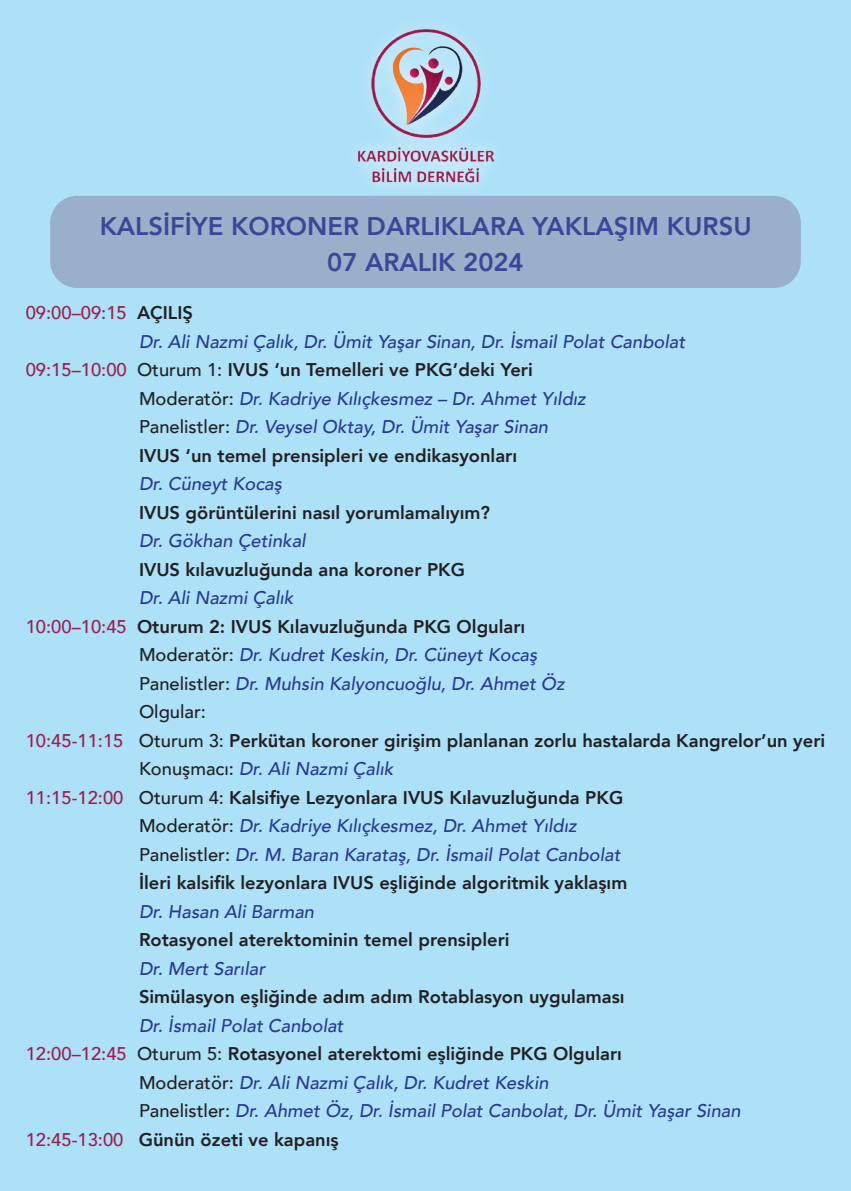
<style>
.page{position:relative;width:851px;height:1191px;background:#fff}
.page>*{position:absolute;margin:0;border:0;box-sizing:border-box;transform-origin:0 0}
.t1{font:800 25.5px/36px "Avenir";color:#283890;text-align:center}
.t2{font:800 18.3px "Avenir";color:#231f20}
.t3{font:italic 500 18.3px "Avenir";color:#283890}
.t4{font:500 18.3px "Avenir";color:#9f1d4b}
.t5{font:500 18.3px "Avenir";color:#231f20}
.s1{font-weight:800;color:#231f20}
.s2{font-weight:500;color:#9f1d4b}
.s3{font-weight:500}
.s4{font-style:normal;color:#231f20}
</style>
<div class="page">
<div style="left:0;top:0;width:850px;height:1191px;background:#ace1f8"></div>
<div style="left:50px;top:196px;width:750px;height:92px;background:#9aafca;border-radius:27px"></div>
<img style="left:364px;top:185px;width:122px;height:11px">
<img style="left:357px;top:28px;width:137px;height:157px">
<h1 class="t1" style="left:99px;top:208px;width:654px">KALSİFİYE KORONER DARLIKLARA YAKLAŞIM KURSU<br>07 ARALIK 2024</h1>
<p class="t4" style="left:26px;top:297px;width:169px">09:00–09:15 <span class="s1">AÇILIŞ</span></p>
<p class="t3" style="left:139px;top:330px;width:547px">Dr. Ali Nazmi Çalık, Dr. Ümit Yaşar Sinan, Dr. İsmail Polat Canbolat</p>
<p class="t2" style="left:26px;top:356px;width:508px"><span class="s2">09:15–10:00</span> <span class="s3">Oturum 1:</span> IVUS ‘un Temelleri ve PKG’deki Yeri</p>
<p class="t3" style="left:139px;top:387px;width:448px"><span class="s4">Moderatör:</span> Dr. Kadriye Kılıçkesmez – Dr. Ahmet Yıldız</p>
<p class="t3" style="left:139px;top:416px;width:410px"><span class="s4">Panelistler:</span> Dr. Veysel Oktay, Dr. Ümit Yaşar Sinan</p>
<p class="t2" style="left:139px;top:441px;width:379px">IVUS ‘un temel prensipleri ve endikasyonları</p>
<p class="t3" style="left:139px;top:473px;width:144px">Dr. Cüneyt Kocaş</p>
<p class="t2" style="left:139px;top:498px;width:352px">IVUS görüntülerini nasıl yorumlamalıyım?</p>
<p class="t3" style="left:139px;top:530px;width:168px">Dr. Gökhan Çetinkal</p>
<p class="t2" style="left:139px;top:555px;width:327px">IVUS kılavuzluğunda ana koroner PKG</p>
<p class="t3" style="left:139px;top:587px;width:156px">Dr. Ali Nazmi Çalık</p>
<p class="t2" style="left:26px;top:612px;width:501px"><span class="s2">10:00–10:45</span> Oturum 2: IVUS Kılavuzluğunda PKG Olguları</p>
<p class="t3" style="left:139px;top:644px;width:399px"><span class="s4">Moderatör:</span> Dr. Kudret Keskin, Dr. Cüneyt Kocaş</p>
<p class="t3" style="left:139px;top:672px;width:427px"><span class="s4">Panelistler:</span> Dr. Muhsin Kalyoncuoğlu, Dr. Ahmet Öz</p>
<p class="t5" style="left:139px;top:696px;width:68px">Olgular:</p>
<p class="t2" style="left:26px;top:726px;width:800px"><span class="s2">10:45-11:15</span> <span class="s3">Oturum 3:</span> Perkütan koroner girişim planlanan zorlu hastalarda Kangrelor’un yeri</p>
<p class="t3" style="left:139px;top:758px;width:256px"><span class="s4">Konuşmacı:</span> Dr. Ali Nazmi Çalık</p>
<p class="t2" style="left:26px;top:783px;width:599px"><span class="s2">11:15-12:00</span> <span class="s3">Oturum 4:</span> Kalsifiye Lezyonlara IVUS Kılavuzluğunda PKG</p>
<p class="t3" style="left:139px;top:815px;width:439px"><span class="s4">Moderatör:</span> Dr. Kadriye Kılıçkesmez, Dr. Ahmet Yıldız</p>
<p class="t3" style="left:139px;top:843px;width:483px"><span class="s4">Panelistler:</span> Dr. M. Baran Karataş, Dr. İsmail Polat Canbolat</p>
<p class="t2" style="left:139px;top:868px;width:490px">İleri kalsifik lezyonlara IVUS eşliğinde algoritmik yaklaşım</p>
<p class="t3" style="left:139px;top:900px;width:177px">Dr. Hasan Ali Barman</p>
<p class="t2" style="left:139px;top:925px;width:372px">Rotasyonel aterektominin temel prensipleri</p>
<p class="t3" style="left:139px;top:957px;width:128px">Dr. Mert Sarılar</p>
<p class="t2" style="left:139px;top:982px;width:487px">Simülasyon eşliğinde adım adım Rotablasyon uygulaması</p>
<p class="t3" style="left:139px;top:1014px;width:206px">Dr. İsmail Polat Canbolat</p>
<p class="t2" style="left:26px;top:1039px;width:597px"><span class="s2">12:00–12:45</span> <span class="s3">Oturum 5:</span> Rotasyonel aterektomi eşliğinde PKG Olguları</p>
<p class="t3" style="left:139px;top:1071px;width:411px"><span class="s4">Moderatör:</span> Dr. Ali Nazmi Çalık, Dr. Kudret Keskin</p>
<p class="t3" style="left:139px;top:1100px;width:603px"><span class="s4">Panelistler:</span> Dr. Ahmet Öz, Dr. İsmail Polat Canbolat, Dr. Ümit Yaşar Sinan</p>
<p class="t2" style="left:26px;top:1125px;width:314px"><span class="s2">12:45-13:00</span> Günün özeti ve kapanış</p>
</div>
